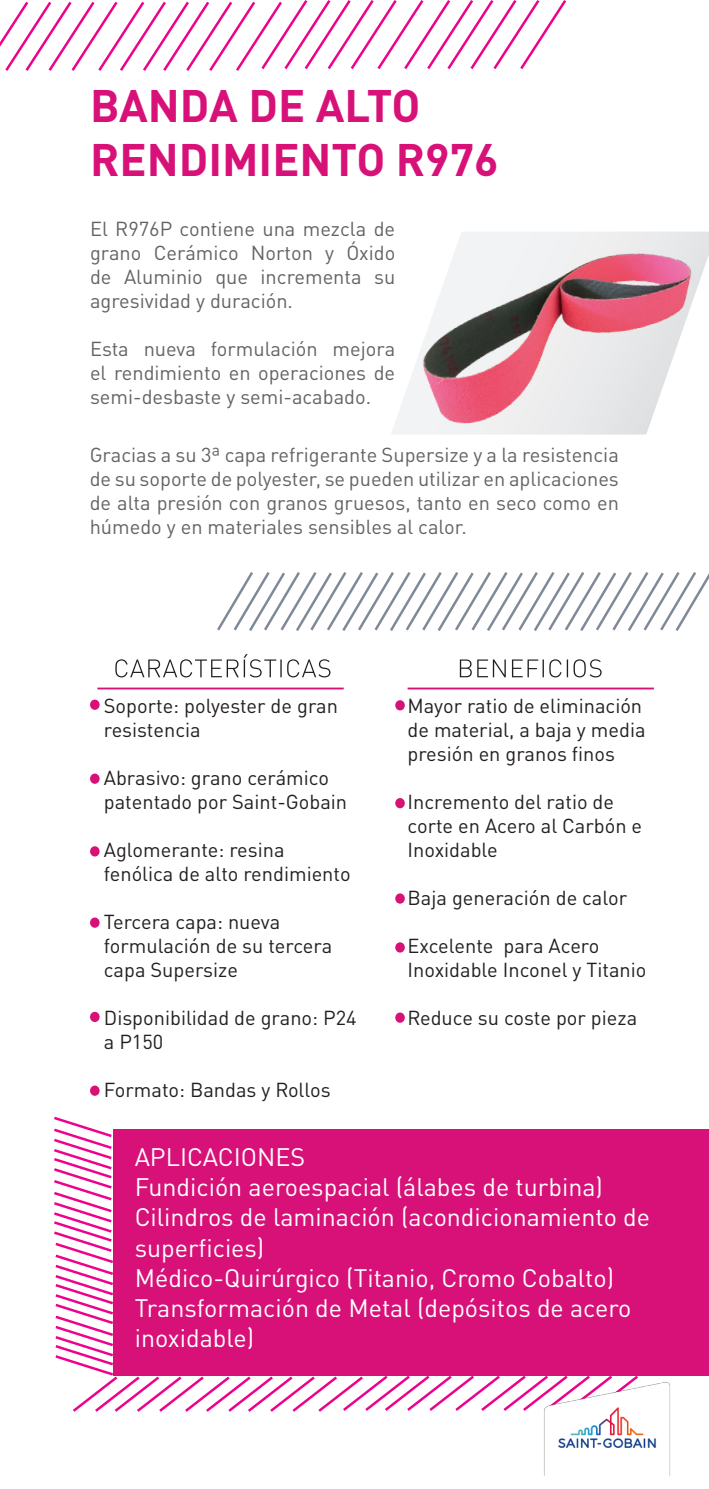
<style>
.page{position:relative;width:709px;height:1489px;background:#fff}
.page>*{position:absolute;margin:0;border:0;box-sizing:border-box;transform-origin:0 0}
.t1{font:700 45px/54px "DIN Pro";color:#d81179}
.t2{font:25px/30px "DIN Pro";color:#fff}
.t3{font:20px/24px "DIN Pro";color:#231f20}
.t4{font:20px/24px "DIN Pro";color:#636366;text-align:justify}
</style>
<div class="page">
<div style="left:113px;top:1128px;width:596px;height:247px;background:#d81179"></div>
<svg style="left:391px;top:390px;width:16px;height:44px"></svg>
<img style="left:407px;top:231px;width:302px;height:203px">
<svg style="left:0;top:0;width:567px;height:71px"></svg>
<svg style="left:217px;top:572px;width:492px;height:59px"></svg>
<svg style="left:54px;top:1116px;width:587px;height:296px"></svg>
<img style="left:531px;top:1368px;width:152px;height:108px">
<svg style="left:115px;top:654px;width:215px;height:23px"></svg>
<hr style="left:97px;top:687px;width:247px;height:2px;background:#d81179">
<hr style="left:407px;top:687px;width:247px;height:2px;background:#d81179">
<svg style="left:460px;top:659px;width:141px;height:18px"></svg>
<div style="left:90px;top:699px;width:10px;height:10px;background:#d81179;border-radius:50%"></div>
<div style="left:90px;top:773px;width:10px;height:10px;background:#d81179;border-radius:50%"></div>
<div style="left:90px;top:846px;width:10px;height:10px;background:#d81179;border-radius:50%"></div>
<div style="left:90px;top:917px;width:10px;height:10px;background:#d81179;border-radius:50%"></div>
<div style="left:90px;top:1011px;width:10px;height:11px;background:#d81179;border-radius:50%"></div>
<div style="left:90px;top:1085px;width:10px;height:10px;background:#d81179;border-radius:50%"></div>
<div style="left:395px;top:700px;width:10px;height:10px;background:#d81179;border-radius:50%"></div>
<div style="left:395px;top:798px;width:10px;height:10px;background:#d81179;border-radius:50%"></div>
<div style="left:395px;top:893px;width:10px;height:10px;background:#d81179;border-radius:50%"></div>
<div style="left:395px;top:942px;width:10px;height:10px;background:#d81179;border-radius:50%"></div>
<div style="left:395px;top:1012px;width:10px;height:10px;background:#d81179;border-radius:50%"></div>
<p class="t1" style="left:90px;top:73px;width:410px">BANDA DE ALTO<br>RENDIMIENTO R976</p>
<p class="t4" style="left:90px;top:215px;width:307px">El R976P contiene una mezcla de grano Cerámico Norton y Óxido de Aluminio que incrementa su agresividad y duración.</p>
<p class="t4" style="left:90px;top:335px;width:307px">Esta nueva formulación mejora el rendimiento en operaciones de semi-desbaste y semi-acabado.</p>
<p class="t4" style="left:90px;top:441px;width:531px">Gracias a su 3ª capa refrigerante Supersize y a la resistencia de su soporte de polyester, se pueden utilizar en aplicaciones de alta presión con granos gruesos, tanto en seco como en húmedo y en materiales sensibles al calor.</p>
<p class="t3" style="left:104px;top:691px;width:236px">Soporte: polyester de gran resistencia</p>
<p class="t3" style="left:104px;top:763px;width:245px">Abrasivo: grano cerámico patentado por Saint-Gobain</p>
<p class="t3" style="left:104px;top:835px;width:248px">Aglomerante: resina fenólica de alto rendimiento</p>
<p class="t3" style="left:104px;top:907px;width:230px">Tercera capa: nueva formulación de su tercera capa Supersize</p>
<p class="t3" style="left:104px;top:1003px;width:254px">Disponibilidad de grano: P24</p>
<p class="t3" style="left:104px;top:1027px;width:61px">a P150</p>
<p class="t3" style="left:104px;top:1075px;width:228px">Formato: Bandas y Rollos</p>
<p class="t3" style="left:407px;top:691px;width:239px">Mayor ratio de eliminación de material, a baja y media presión en granos finos</p>
<p class="t3" style="left:407px;top:787px;width:236px">Incremento del ratio de corte en Acero al Carbón e<br>Inoxidable</p>
<p class="t3" style="left:407px;top:883px;width:221px">Baja generación de calor</p>
<p class="t3" style="left:407px;top:931px;width:240px">Excelente para Acero<br>Inoxidable Inconel y Titanio</p>
<p class="t3" style="left:407px;top:1003px;width:231px">Reduce su coste por pieza</p>
<p class="t2" style="left:135px;top:1139px;width:172px">APLICACIONES</p>
<p class="t2" style="left:135px;top:1169px;width:470px">Fundición aeroespacial (álabes de turbina)</p>
<p class="t2" style="left:135px;top:1199px;width:517px">Cilindros de laminación (acondicionamiento de superficies)</p>
<p class="t2" style="left:135px;top:1259px;width:481px">Médico-Quirúrgico (Titanio, Cromo Cobalto)</p>
<p class="t2" style="left:135px;top:1289px;width:498px">Transformación de Metal (depósitos de acero inoxidable)</p>
</div>
